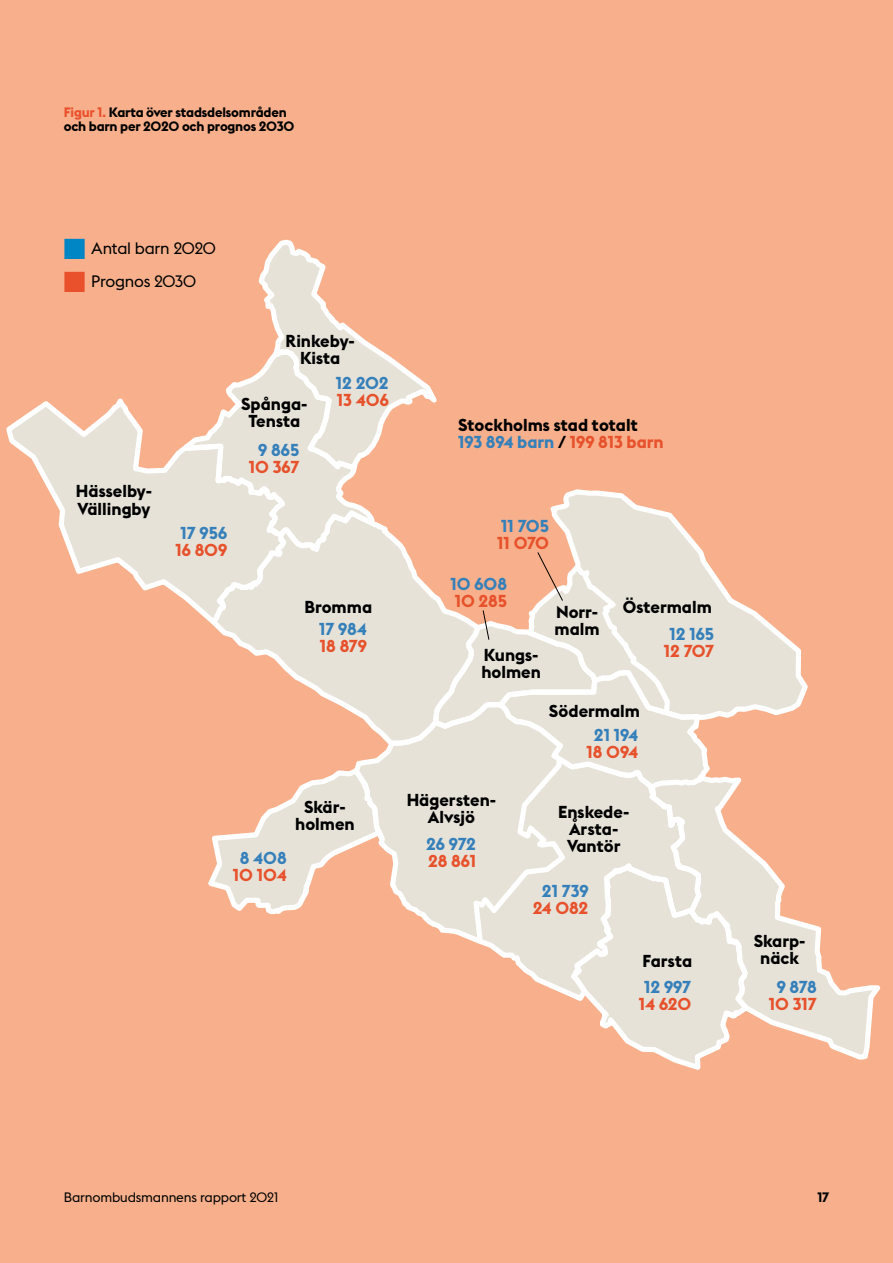
<style>
.page{position:relative;width:893px;height:1263px;background:#f7b08b}
.page>*{position:absolute;margin:0;border:0;box-sizing:border-box;transform-origin:0 0}
.t1{font:700 17.1px/17.1px "Bhpjvy Stockholm Type";color:#000;text-align:center}
.t2{font:700 17.1px/17.1px "Bhpjvy Stockholm Type";color:#3580ba}
.t3{font:700 17.1px/17.1px "Bhpjvy Stockholm Type";color:#e7512b;text-align:center}
.t4{font:16.35px "Qmmcct Stockholm Type";letter-spacing:-.015em;color:#000}
.t5{font:700 13.5px/13.5px "Pbydwx Stockholm Type";letter-spacing:-.015em;color:#000}
.t6{font:13.5px "Xlnddf Stockholm Type";letter-spacing:-.015em;color:#000}
.s1{color:#e9502c}
.s2{font-size:40.35px;color:#0085c5}
.s3{font-size:40.35px;color:#e9502c}
.s4{color:#3580ba}
.s5{color:#e7512b}
</style>
<div class="page">
<svg style="left:258px;top:239px;width:115px;height:106px"></svg>
<svg style="left:6px;top:398px;width:175px;height:199px"></svg>
<svg style="left:754px;top:610px;width:54px;height:106px"></svg>
<svg style="left:754px;top:851px;width:127px;height:209px"></svg>
<svg style="left:181px;top:345px;width:573px;height:725px"></svg>
<h3 class="t5" style="left:64px;top:105px;width:232px"><span class="s1">Figur 1.</span> Karta över stadsdelsområden och barn per 2020 och prognos 2030</h3>
<p class="t4" style="left:62px;top:238px;width:156px"><span class="s2">■</span> Antal barn 2020</p>
<p class="t4" style="left:62px;top:271px;width:136px"><span class="s3">■</span> Prognos 2030</p>
<p class="t1" style="left:76px;top:482px;width:78px;text-align:left">Hässelby-<br>Vällingby</p>
<p class="t1" style="left:286px;top:332px;width:71px">Rinkeby-<br>Kista</p>
<p class="t1" style="left:241px;top:395px;width:68px">Spånga-<br>Tensta</p>
<p class="t3" style="left:249px;top:441px;width:52px"><span class="s4">9 865<br></span>10 367</p>
<p class="t2" style="left:336px;top:373px;width:55px">12 202<br><span class="s5">13 406</span></p>
<p class="t1" style="left:458px;top:415px;width:207px;text-align:left">Stockholms stad totalt<br><span class="s4">193 894 barn</span> / <span class="s5">199 813 barn</span></p>
<p class="t2" style="left:175px;top:523px;width:53px;text-align:center">17 956<br><span class="s5">16 809</span></p>
<p class="t2" style="left:497px;top:516px;width:53px">11 705<br><span class="s5">11 070</span></p>
<p class="t2" style="left:451px;top:575px;width:58px">10 608<br><span class="s5">10 285</span></p>
<p class="t1" style="left:623px;top:597px;width:91px">Östermalm</p>
<p class="t1" style="left:304px;top:597px;width:69px">Bromma</p>
<p class="t1" style="left:555px;top:602px;width:47px;text-align:left">Norr&shy;malm</p>
<p class="t2" style="left:319px;top:619px;width:49px">17 984<br><span class="s5">18 879</span></p>
<p class="t2" style="left:664px;top:624px;width:52px;text-align:center">12 165<br><span class="s5">12 707</span></p>
<p class="t1" style="left:481px;top:646px;width:61px;text-align:left">Kungs&shy;holmen</p>
<p class="t1" style="left:549px;top:702px;width:93px">Södermalm</p>
<p class="t2" style="left:586px;top:725px;width:53px;text-align:center">21 194<br><span class="s5">18 094</span></p>
<p class="t1" style="left:295px;top:798px;width:61px">Skär&shy;holmen</p>
<p class="t1" style="left:407px;top:791px;width:91px">Hägersten-<br>Älvsjö</p>
<p class="t2" style="left:426px;top:835px;width:51px">26 972</p>
<p class="t2" style="left:240px;top:848px;width:49px">8 408</p>
<p class="t3" style="left:428px;top:852px;width:49px">28 861</p>
<p class="t3" style="left:233px;top:865px;width:55px">10 104</p>
<p class="t1" style="left:558px;top:803px;width:73px">Enskede-<br>Årsta-<br>Vantör</p>
<p class="t2" style="left:533px;top:881px;width:57px;text-align:center">21 739<br><span class="s5">24 082</span></p>
<p class="t1" style="left:642px;top:951px;width:51px">Farsta</p>
<p class="t2" style="left:639px;top:978px;width:54px">12 997<br><span class="s5">14 620</span></p>
<p class="t1" style="left:754px;top:931px;width:53px">Skarp&shy;näck</p>
<p class="t3" style="left:769px;top:978px;width:50px"><span class="s4">9 878<br></span>10 317</p>
<p class="t6" style="left:64px;top:1188px;width:216px">Barnombudsmannens rapport 2021</p>
<p class="t5" style="left:817px;top:1189px;width:13px">17</p>
</div>
